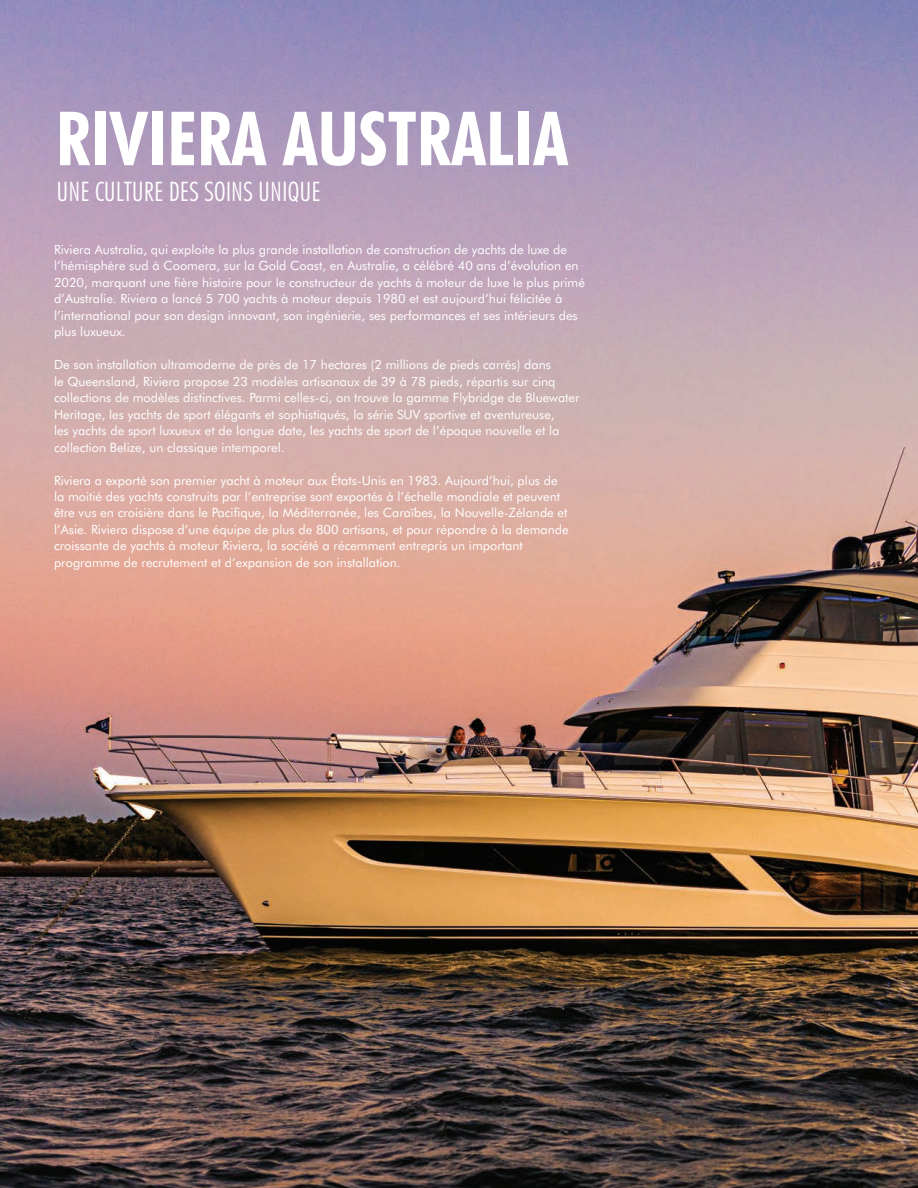
<style>
.page{position:relative;width:918px;height:1188px;background:#fff}
.page>*{position:absolute;margin:0;border:0;box-sizing:border-box;transform-origin:0 0}
.t1{font:700 condensed 75px "Futura BT";color:#fff}
.t2{font:300 condensed 27px "Futura BT";color:#fff}
.t3{font:12.75px/16.5px "Futura BT";color:#fff}
</style>
<div class="page">
<img style="left:0;top:0;width:918px;height:1188px">
<h1 class="t1" style="left:56px;top:93px;width:514px">RIVIERA AUSTRALIA</h1>
<h2 class="t2" style="left:57px;top:175px;width:266px">UNE CULTURE DES SOINS UNIQUE</h2>
<p class="t3" style="left:54px;top:241px;width:532px">Riviera Australia, qui exploite la plus grande installation de construction de yachts de luxe de l’hémisphère sud à Coomera, sur la Gold Coast, en Australie, a célébré 40 ans d’évolution en 2020, marquant une fière histoire pour le constructeur de yachts à moteur de luxe le plus primé d’Australie. Riviera a lancé 5 700 yachts à moteur depuis 1980 et est aujourd’hui félicitée à l’international pour son design innovant, son ingénierie, ses performances et ses intérieurs des plus luxueux.</p>
<p class="t3" style="left:54px;top:356px;width:527px">De son installation ultramoderne de près de 17 hectares (2 millions de pieds carrés) dans<br>le Queensland, Riviera propose 23 modèles artisanaux de 39 à 78 pieds, répartis sur cinq collections de modèles distinctives. Parmi celles-ci, on trouve la gamme Flybridge de Bluewater Heritage, les yachts de sport élégants et sophistiqués, la série SUV sportive et aventureuse,<br>les yachts de sport luxueux et de longue date, les yachts de sport de l’époque nouvelle et la collection Belize, un classique intemporel.</p>
<p class="t3" style="left:54px;top:472px;width:516px">Riviera a exporté son premier yacht à moteur aux États-Unis en 1983. Aujourd’hui, plus de la moitié des yachts construits par l’entreprise sont exportés à l’échelle mondiale et peuvent être vus en croisière dans le Pacifique, la Méditerranée, les Caraïbes, la Nouvelle-Zélande et l’Asie. Riviera dispose d’une équipe de plus de 800 artisans, et pour répondre à la demande croissante de yachts à moteur Riviera, la société a récemment entrepris un important programme de recrutement et d’expansion de son installation.</p>
</div>
